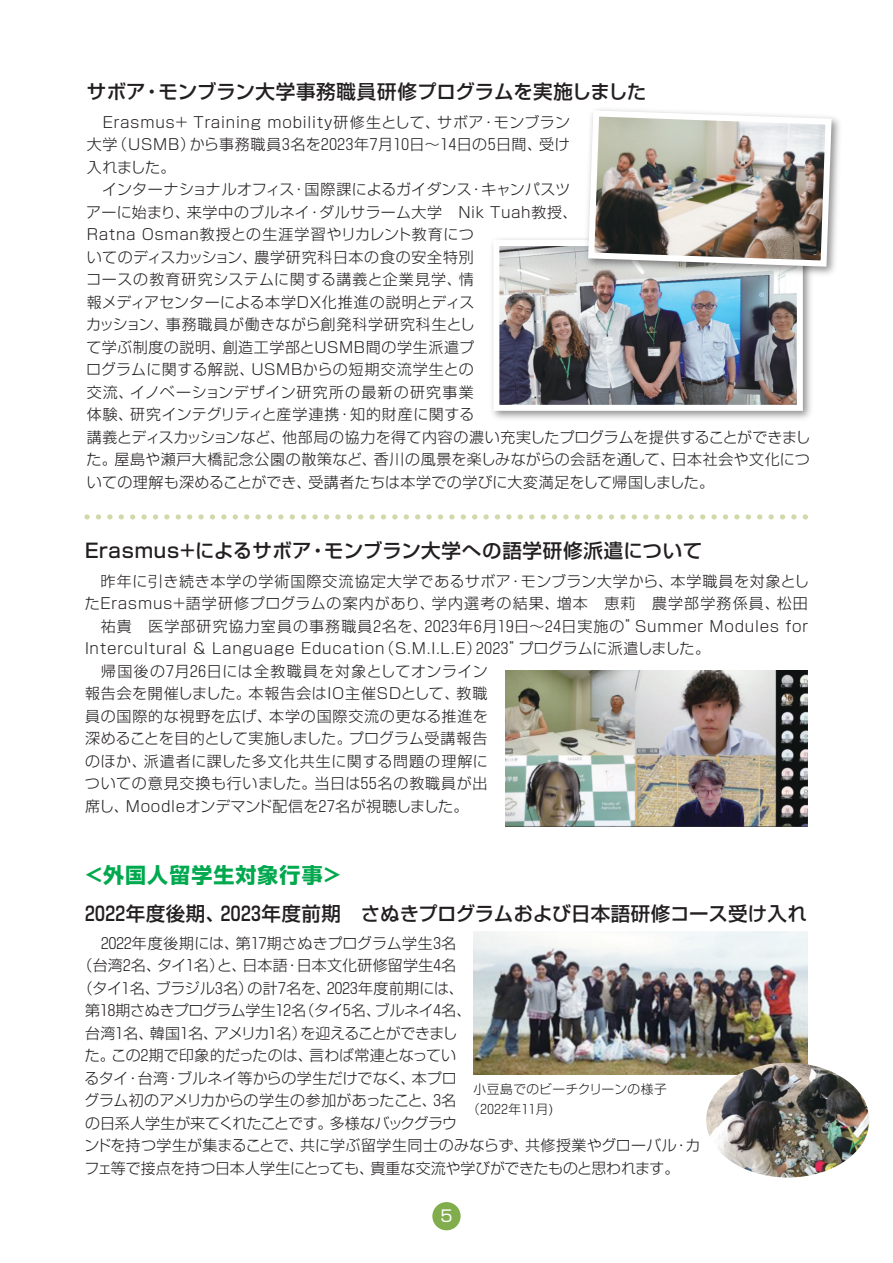
<style>
.page{position:relative;width:893px;height:1263px;background:#fff}
.page>*{position:absolute;margin:0;border:0;box-sizing:border-box;transform-origin:0 0}
.t1{font:700 21px "Shin Go Pro";letter-spacing:.05em;color:#00a84e}
.t2{font:500 19.5px "Shin Go Pro";letter-spacing:.015em;color:#231f20}
.t3{font:500 19.5px "Shin Go Pro";letter-spacing:.04em;color:#231f20}
.t4{font:15.9px "Shin Go Pro";color:#fff}
.t5{font:300 15px/22.5px "Shin Go Pro";letter-spacing:.03em;color:#231f20;text-align:justify}
.t6{font:300 15px/22.5px "Shin Go Pro";letter-spacing:.05em;color:#231f20}
.t7{font:300 15px "Shin Go Pro";letter-spacing:-.02em;color:#231f20}
.t8{font:300 15px "Shin Go Pro";letter-spacing:-.015em;color:#231f20}
.t9{font:300 15px "Shin Go Pro";letter-spacing:.005em;color:#231f20}
.t10{font:300 15px "Shin Go Pro";letter-spacing:-.04em;color:#231f20}
.t11{font:300 15px "Shin Go Pro";letter-spacing:.01em;color:#231f20}
.t12{font:300 15px "Shin Go Pro";letter-spacing:-.005em;color:#231f20}
.t13{font:300 15px "Shin Go Pro";letter-spacing:-.01em;color:#231f20}
.t14{font:300 12.75px/19.5px "Shin Go Pro";letter-spacing:.03em;color:#231f20}
</style>
<div class="page">
<img style="left:492px;top:239px;width:319px;height:180px">
<img style="left:500px;top:247px;width:296px;height:157px">
<div style="left:493px;top:240px;width:310px;height:171px;border:6px solid #fff"></div>
<img style="left:581px;top:119px;width:259px;height:162px">
<img style="left:585px;top:109px;width:250px;height:161px">
<img style="left:506px;top:671px;width:302px;height:156px">
<img style="left:473px;top:932px;width:334px;height:143px">
<img style="left:706px;top:1063px;width:163px;height:114px">
<svg style="left:87px;top:514px;width:719px;height:6px"></svg>
<div style="left:432px;top:1202px;width:29px;height:28px;background:#82ad4d;border-radius:50%"></div>
<h2 class="t2" style="left:87px;top:75px;width:561px">サボア・モンブラン大学事務職員研修プログラムを実施しました</h2>
<p class="t5" style="left:87px;top:109px;width:485px">　Erasmus+ Training mobility研修生として、サボア・モンブラン大学（USMB）から事務職員3名を2023年7月10日～14日の5日間、受け入れました。</p>
<p class="t5" style="left:86px;top:176px;width:726px;text-align:left;text-indent:16px">インターナショナルオフィス・国際課によるガイダンス・キャンパスツ<br>アーに始まり、来学中のブルネイ・ダルサラーム大学　Nik Tuah教授、<br>Ratna Osman教授との生涯学習やリカレント教育につ<br>いてのディスカッション、農学研究科日本の食の安全特別<br>コースの教育研究システムに関する講義と企業見学、情<br>報メディアセンターによる本学DX化推進の説明とディス<br>カッション、事務職員が働きながら創発科学研究科生とし<br>て学ぶ制度の説明、創造工学部とUSMB間の学生派遣プ<br>ログラムに関する解説、USMBからの短期交流学生との<br>交流、イノベーションデザイン研究所の最新の研究事業<br>体験、研究インテグリティと産学連携・知的財産に関する<br>講義とディスカッションなど、他部局の協力を得て内容の濃い充実したプログラムを提供することができました。屋島や瀬戸大橋記念公園の散策など、香川の風景を楽しみながらの会話を通して、日本社会や文化についての理解も深めることができ、受講者たちは本学での学びに大変満足をして帰国しました。</p>
<h2 class="t3" style="left:85px;top:534px;width:619px">Erasmus+によるサボア・モンブラン大学への語学研修派遣について</h2>
<p class="t6" style="left:85px;top:568px;width:726px">　昨年に引き続き本学の学術国際交流協定大学であるサボア・モンブラン大学から、本学職員を対象としたErasmus+語学研修プログラムの案内があり、学内選考の結果、増本　恵莉　農学部学務係員、松田　祐貴　医学部研究協力室員の事務職員2名を、2023年6月19日～24日実施の”Summer Modules for Intercultural &amp; Language Education（S.M.I.L.E）2023”プログラムに派遣しました。<br>　帰国後の7月26日には全教職員を対象としてオンライン<br>報告会を開催しました。本報告会はIO主催SDとして、教職<br>員の国際的な視野を広げ、本学の国際交流の更なる推進を<br>深めることを目的として実施しました。プログラム受講報告<br>のほか、派遣者に課した多文化共生に関する問題の理解に<br>ついての意見交換も行いました。当日は55名の教職員が出<br>席し、Moodleオンデマンド配信を27名が視聴しました。</p>
<h1 class="t1" style="left:85px;top:858px;width:257px">&lt;外国人留学生対象行事&gt;</h1>
<h2 class="t2" style="left:85px;top:897px;width:723px">2022年度後期、2023年度前期　さぬきプログラムおよび日本語研修コース受け入れ</h2>
<p class="t5" style="left:101px;top:930px;width:357px">2022年度後期には、第17期さぬきプログラム学生3名</p>
<p class="t5" style="left:78px;top:952px;width:380px">（台湾2名、タイ1名）と、日本語・日本文化研修留学生4名</p>
<p class="t9" style="left:78px;top:976px;width:388px">（タイ1名、ブラジル3名）の計7名を、2023年度前期には、</p>
<p class="t7" style="left:85px;top:998px;width:388px">第18期さぬきプログラム学生12名（タイ5名、ブルネイ4名、</p>
<p class="t10" style="left:85px;top:1021px;width:374px">台湾1名、韓国1名、アメリカ1名）を迎えることができまし</p>
<p class="t11" style="left:85px;top:1043px;width:373px">た。この2期で印象的だったのは、言わば常連となってい</p>
<p class="t12" style="left:85px;top:1066px;width:374px">るタイ・台湾・ブルネイ等からの学生だけでなく、本プロ</p>
<p class="t13" style="left:84px;top:1088px;width:374px">グラム初のアメリカからの学生の参加があったこと、3名</p>
<p class="t7" style="left:85px;top:1111px;width:373px">の日系人学生が来てくれたことです。多様なバックグラウ</p>
<p class="t5" style="left:85px;top:1132px;width:617px">ンドを持つ学生が集まることで、共に学ぶ留学生同士のみならず、共修授業やグローバル・カ</p>
<p class="t8" style="left:84px;top:1156px;width:596px">フェ等で接点を持つ日本人学生にとっても、貴重な交流や学びができたものと思われます。</p>
<p class="t14" style="left:467px;top:1078px;width:201px;text-indent:6px">小豆島でのビーチクリーンの様子（2022年11月)</p>
<p class="t4" style="left:440px;top:1203px;width:14px">5</p>
</div>
